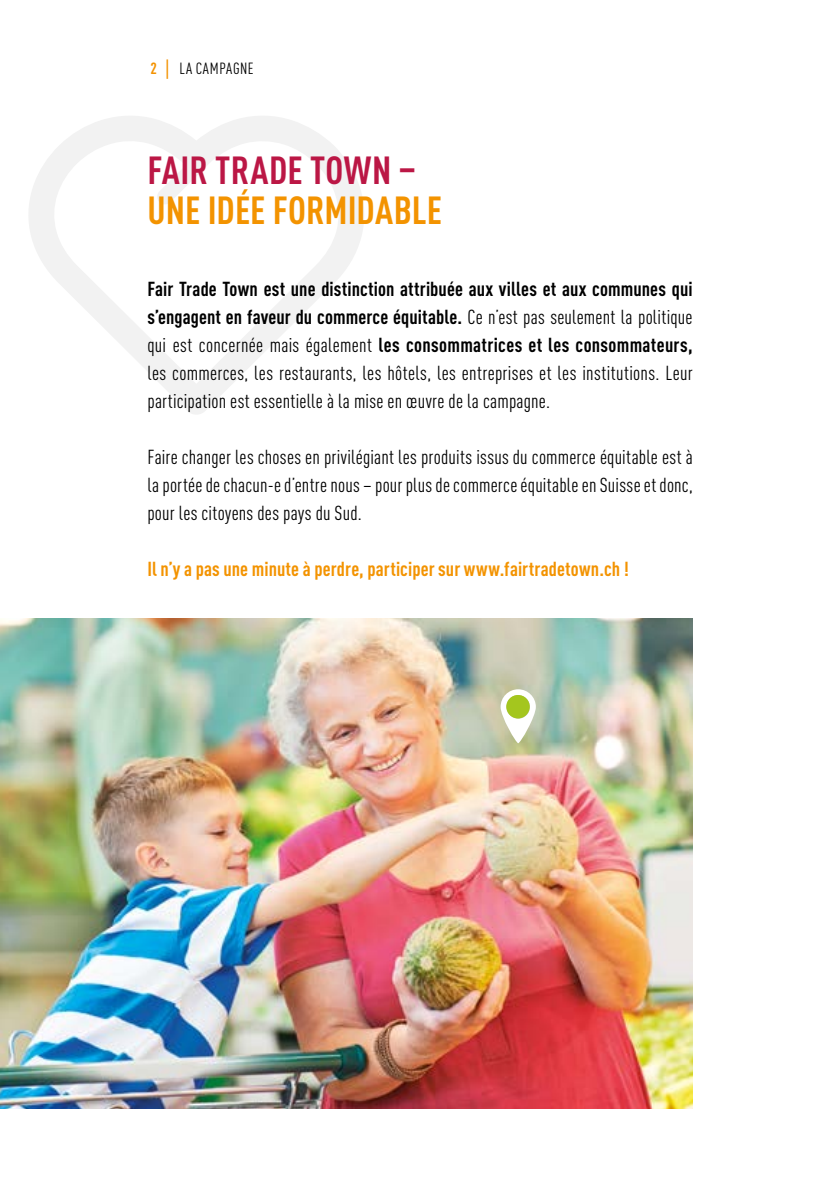
<style>
.page{position:relative;width:840px;height:1191px;background:#fff}
.page>*{position:absolute;margin:0;border:0;box-sizing:border-box;transform-origin:0 0}
.t1{font:700 condensed 38.6px "DINOT";color:#f39300}
.t2{font:700 condensed 38.6px "DINOT";letter-spacing:.01em;color:#bb1745}
.t3{font:condensed 20px/28px "DINOT";letter-spacing:.015em;color:#000;text-align:justify}
.t4{font:700 condensed 20px "DINOT";letter-spacing:.01em;color:#f39300}
.t5{font:condensed 16px "DINOT";letter-spacing:.04em;color:#000}
.s1{font-weight:700;color:#f39200}
.s2{font-family:"Arial";font-weight:700;font-stretch:normal;color:#f39200}
.s3{font-weight:700}
</style>
<div class="page">
<svg style="left:29px;top:116px;width:335px;height:298px"></svg>
<img style="left:0;top:618px;width:692px;height:490px">
<svg style="left:500px;top:689px;width:35px;height:54px"></svg>
<div style="left:506px;top:695px;width:23px;height:23px;background:#a4c61e;border-radius:50%"></div>
<p class="t5" style="left:150px;top:59px;width:105px"><span class="s1">2</span> <span class="s2">│</span> LA CAMPAGNE</p>
<h1 class="t2" style="left:147px;top:147px;width:270px">Fair Trade Town –</h1>
<h1 class="t1" style="left:147px;top:187px;width:296px">une idée formidable</h1>
<p class="t3" style="left:147px;top:275px;width:546px"><span class="s3">Fair Trade Town est une distinction attribuée aux villes et aux communes qui s’engagent en faveur du commerce équitable.</span> Ce n’est pas seulement la politique qui est concernée mais également <span class="s3">les consommatrices et les consommateurs, </span>les commerces, les restaurants, les hôtels, les entreprises et les institutions. Leur participation est essentielle à la mise en œuvre de la campagne.</p>
<p class="t3" style="left:147px;top:443px;width:546px">Faire changer les choses en privilégiant les produits issus du commerce équitable est à la portée de chacun-e d’entre nous – pour plus de commerce équitable en Suisse et donc, pour les citoyens des pays du Sud.</p>
<p class="t4" style="left:147px;top:557px;width:482px">Il n’y a pas une minute à perdre, participer sur www.fairtradetown.ch !</p>
</div>
